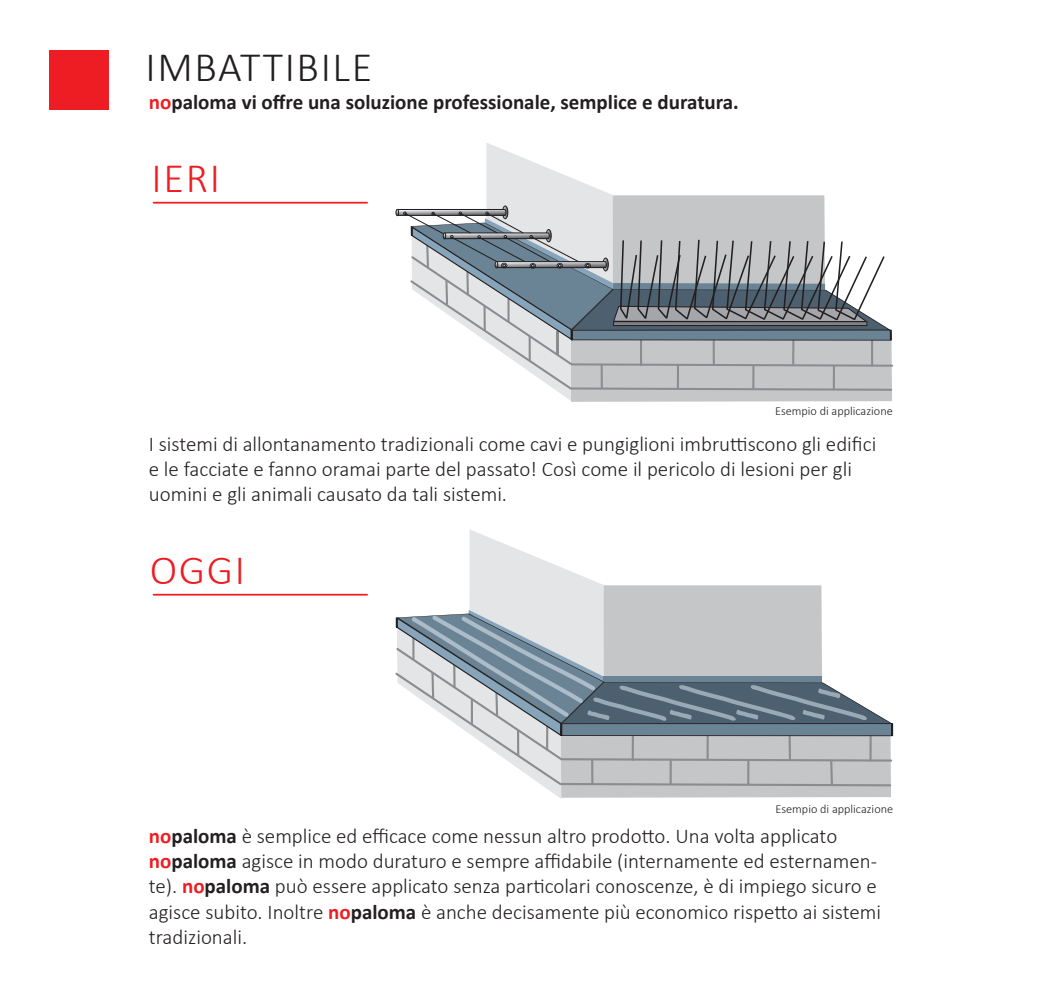
<style>
.page{position:relative;width:1042px;height:993px;background:#fff}
.page>*{position:absolute;margin:0;border:0;box-sizing:border-box;transform-origin:0 0}
.t1{font:300 42px "Calibri";letter-spacing:.04em;color:#231f20}
.t2{font:300 42px "Calibri";letter-spacing:.04em;color:#ee1d23}
.t3{font:300 21px/25.2px "Calibri";color:#231f20}
.t4{font:700 21px "Calibri";color:#231f20}
.t5{font:300 12.25px "Calibri";color:#231f20}
.s1{color:#ee1d23}
.s2{font-weight:700;color:#ee1d23}
.s3{font-weight:700}
</style>
<div class="page">
<div style="left:50px;top:50px;width:59px;height:59px;background:#ee1d23"></div>
<svg style="left:395px;top:143px;width:497px;height:258px"></svg>
<svg style="left:395px;top:530px;width:498px;height:268px"></svg>
<hr style="left:154px;top:202px;width:213px;height:1px;background:#ee1d23">
<hr style="left:154px;top:593px;width:213px;height:2px;background:#ee1d23">
<h1 class="t1" style="left:145px;top:41px;width:228px">IMBATTIBILE</h1>
<p class="t4" style="left:149px;top:89px;width:591px"><span class="s1">no</span>paloma vi offre una soluzione professionale, semplice e duratura.</p>
<h1 class="t2" style="left:152px;top:152px;width:70px">IERI</h1>
<p class="t5" style="left:775px;top:403px;width:119px">Esempio di applicazione</p>
<p class="t3" style="left:149px;top:431px;width:729px">I sistemi di allontanamento tradizionali come cavi e pungiglioni imbruttiscono gli edifici e le facciate e fanno oramai parte del passato! Così come il pericolo di lesioni per gli uomini e gli animali causato da tali sistemi.</p>
<h1 class="t2" style="left:150px;top:543px;width:97px">OGGI</h1>
<p class="t5" style="left:775px;top:800px;width:119px">Esempio di applicazione</p>
<p class="t3" style="left:149px;top:822px;width:734px"><span class="s2">no</span><span class="s3">paloma</span> è semplice ed efficace come nessun altro prodotto. Una volta applicato <span class="s2">no</span><span class="s3">paloma</span> agisce in modo duraturo e sempre affidabile (internamente ed esternamen&shy;te). <span class="s2">no</span><span class="s3">paloma</span> può essere applicato senza particolari conoscenze, è di impiego sicuro e agisce subito. Inoltre <span class="s2">no</span><span class="s3">paloma</span> è anche decisamente più economico rispetto ai sistemi tradizionali.</p>
</div>
